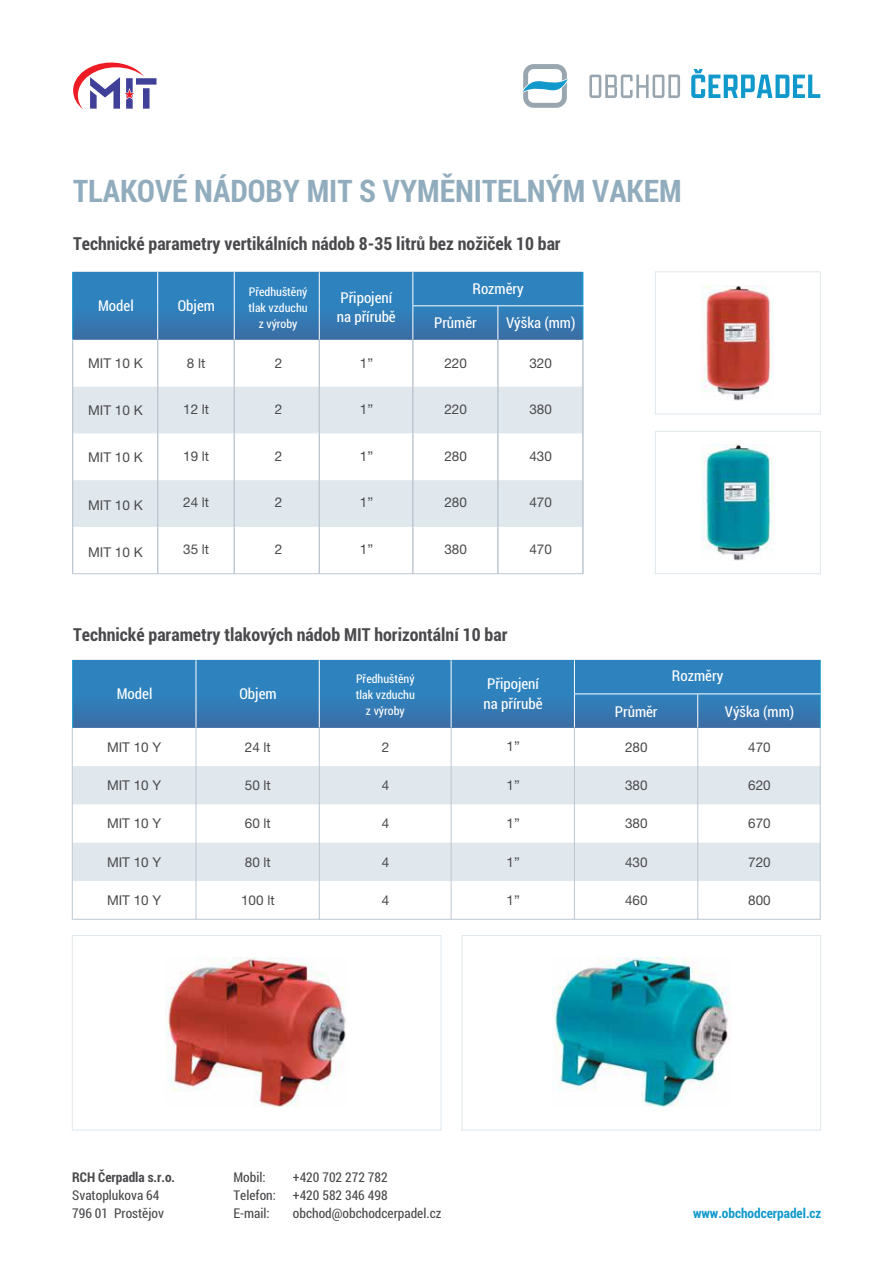
<style>
.page{position:relative;width:893px;height:1263px;background:#fff}
.page>*{position:absolute;margin:0;border:0;box-sizing:border-box;transform-origin:0 0}
.t1{font:700 31.05px "Roboto Condensed";color:#91adbd}
.t2{font:700 18px "Roboto Condensed";color:#4a4a4d}
.t3{font:15px/19.8px "Roboto Condensed";color:#fff}
.t4{font:13.5px "Helvetica Neue LT Pro";color:#4a4a4d}
.t5{font:13.5px/17.9px "Roboto Condensed";color:#4a4a4d}
.t6{font:700 13.5px "Roboto Condensed";color:#1299cc}
.t7{font:700 13.5px "Roboto Condensed";color:#4a4a4d}
.t8{font:12px/15.9px "Roboto Condensed";color:#fff;text-align:center}
</style>
<div class="page">
<svg style="left:73px;top:63px;width:83px;height:46px"></svg>
<svg style="left:73px;top:272px;width:510px;height:68px;background:#327eb8"></svg>
<svg style="left:73px;top:387px;width:510px;height:140px;fill:#e0e8ed"></svg>
<hr style="left:583px;top:272px;width:1px;height:33px;background:#1299cc">
<hr style="left:497px;top:306px;width:1px;height:33px;background:#fff">
<hr style="left:583px;top:306px;width:1px;height:33px;background:#1299cc">
<hr style="left:72px;top:573px;width:162px;height:1px;background:#bdc7d1">
<hr style="left:498px;top:573px;width:85px;height:1px;background:#bdc7d1">
<hr style="left:413px;top:573px;width:85px;height:1px;background:#bdc7d1">
<hr style="left:319px;top:573px;width:94px;height:1px;background:#bdc7d1">
<hr style="left:234px;top:573px;width:85px;height:1px;background:#bdc7d1">
<hr style="left:72px;top:272px;width:1px;height:34px;background:#1299cc">
<hr style="left:72px;top:306px;width:1px;height:33px;background:#1299cc">
<hr style="left:412px;top:305px;width:171px;height:1px;background:#fff">
<hr style="left:157px;top:272px;width:1px;height:34px;background:#fff">
<hr style="left:157px;top:306px;width:1px;height:33px;background:#fff">
<hr style="left:234px;top:272px;width:1px;height:34px;background:#fff">
<hr style="left:234px;top:306px;width:1px;height:33px;background:#fff">
<hr style="left:319px;top:272px;width:1px;height:34px;background:#fff">
<hr style="left:412px;top:272px;width:1px;height:33px;background:#fff">
<hr style="left:319px;top:306px;width:1px;height:33px;background:#fff">
<hr style="left:412px;top:306px;width:1px;height:33px;background:#fff">
<svg style="left:73px;top:766px;width:747px;height:115px;fill:#e0e8ed"></svg>
<hr style="left:72px;top:919px;width:124px;height:1px;background:#bdc7d1">
<hr style="left:698px;top:919px;width:123px;height:1px;background:#bdc7d1">
<hr style="left:574px;top:919px;width:124px;height:1px;background:#bdc7d1">
<hr style="left:451px;top:919px;width:123px;height:1px;background:#bdc7d1">
<hr style="left:319px;top:919px;width:132px;height:1px;background:#bdc7d1">
<hr style="left:196px;top:919px;width:123px;height:1px;background:#bdc7d1">
<img style="left:702px;top:286px;width:70px;height:114px">
<div style="left:655px;top:271px;width:166px;height:143px;border:1px solid #e0e8ed"></div>
<img style="left:701px;top:445px;width:72px;height:115px">
<div style="left:655px;top:431px;width:166px;height:143px;border:1px solid #e0e8ed"></div>
<img style="left:166px;top:958px;width:181px;height:149px">
<img style="left:552px;top:958px;width:178px;height:149px">
<div style="left:72px;top:935px;width:369px;height:195px;border:1px solid #e0e8ed"></div>
<div style="left:462px;top:935px;width:359px;height:195px;border:1px solid #e0e8ed"></div>
<hr style="left:412px;top:527px;width:1px;height:46px;background:#bdc7d1">
<hr style="left:412px;top:480px;width:1px;height:47px;background:#bdc7d1">
<hr style="left:412px;top:434px;width:1px;height:46px;background:#bdc7d1">
<hr style="left:412px;top:387px;width:1px;height:46px;background:#bdc7d1">
<hr style="left:412px;top:340px;width:1px;height:46px;background:#bdc7d1">
<hr style="left:497px;top:527px;width:1px;height:46px;background:#bdc7d1">
<hr style="left:497px;top:480px;width:1px;height:47px;background:#bdc7d1">
<hr style="left:497px;top:434px;width:1px;height:46px;background:#bdc7d1">
<hr style="left:497px;top:387px;width:1px;height:46px;background:#bdc7d1">
<hr style="left:497px;top:340px;width:1px;height:46px;background:#bdc7d1">
<svg style="left:73px;top:660px;width:747px;height:68px;background:#327db8"></svg>
<hr style="left:697px;top:694px;width:1px;height:33px;background:#fff">
<hr style="left:820px;top:660px;width:1px;height:68px;background:#1299cc">
<hr style="left:72px;top:660px;width:1px;height:68px;background:#1299cc">
<hr style="left:574px;top:693px;width:247px;height:1px;background:#fff">
<hr style="left:196px;top:660px;width:1px;height:34px;background:#fff">
<hr style="left:196px;top:694px;width:1px;height:33px;background:#fff">
<hr style="left:319px;top:660px;width:1px;height:34px;background:#fff">
<hr style="left:319px;top:694px;width:1px;height:33px;background:#fff">
<hr style="left:451px;top:660px;width:1px;height:34px;background:#fff">
<hr style="left:574px;top:660px;width:1px;height:33px;background:#fff">
<hr style="left:451px;top:694px;width:1px;height:33px;background:#fff">
<hr style="left:574px;top:694px;width:1px;height:33px;background:#fff">
<hr style="left:72px;top:339px;width:1px;height:235px;background:#bdc7d1">
<hr style="left:157px;top:339px;width:1px;height:235px;background:#bdc7d1">
<hr style="left:234px;top:339px;width:1px;height:235px;background:#bdc7d1">
<hr style="left:319px;top:339px;width:1px;height:235px;background:#bdc7d1">
<hr style="left:413px;top:339px;width:1px;height:235px;background:#bdc7d1">
<hr style="left:498px;top:339px;width:1px;height:235px;background:#bdc7d1">
<hr style="left:583px;top:339px;width:1px;height:235px;background:#bdc7d1">
<hr style="left:72px;top:728px;width:1px;height:191px;background:#bdc7d1">
<hr style="left:196px;top:728px;width:1px;height:191px;background:#bdc7d1">
<hr style="left:319px;top:728px;width:1px;height:191px;background:#bdc7d1">
<hr style="left:451px;top:728px;width:1px;height:191px;background:#bdc7d1">
<hr style="left:574px;top:728px;width:1px;height:191px;background:#bdc7d1">
<hr style="left:697px;top:728px;width:1px;height:191px;background:#bdc7d1">
<hr style="left:820px;top:728px;width:1px;height:191px;background:#bdc7d1">
<svg style="left:589px;top:75px;width:91px;height:23px"></svg>
<svg style="left:691px;top:69px;width:129px;height:29px"></svg>
<svg style="left:523px;top:64px;width:45px;height:44px"></svg>
<h1 class="t1" style="left:73px;top:170px;width:610px">TLAKOVÉ NÁDOBY MIT S VYMĚNITELNÝM VAKEM</h1>
<h2 class="t2" style="left:73px;top:231px;width:489px">Technické parametry vertikálních nádob 8-35 litrů bez nožiček 10 bar</h2>
<p class="t8" style="left:249px;top:284px;width:61px">Předhuštěný tlak vzduchu z výroby</p>
<p class="t3" style="left:98px;top:296px;width:37px">Model</p>
<p class="t3" style="left:337px;top:287px;width:60px">Připojení na přírubě</p>
<p class="t3" style="left:178px;top:296px;width:39px">Objem</p>
<p class="t3" style="left:472px;top:279px;width:53px">Rozměry</p>
<p class="t3" style="left:434px;top:313px;width:44px">Průměr</p>
<p class="t3" style="left:506px;top:313px;width:71px">Výška (mm)</p>
<p class="t4" style="left:88px;top:358px;width:56px">MIT 10 K</p>
<p class="t4" style="left:187px;top:358px;width:20px">8 lt</p>
<p class="t4" style="left:275px;top:358px;width:9px">2</p>
<p class="t4" style="left:444px;top:358px;width:24px">220</p>
<p class="t4" style="left:529px;top:358px;width:24px">320</p>
<p class="t4" style="left:360px;top:358px;width:15px">1”</p>
<p class="t4" style="left:360px;top:405px;width:15px">1”</p>
<p class="t4" style="left:360px;top:451px;width:15px">1”</p>
<p class="t4" style="left:360px;top:498px;width:15px">1”</p>
<p class="t4" style="left:360px;top:544px;width:15px">1”</p>
<p class="t4" style="left:183px;top:405px;width:28px">12 lt</p>
<p class="t4" style="left:183px;top:451px;width:28px">19 lt</p>
<p class="t4" style="left:183px;top:498px;width:28px">24 lt</p>
<p class="t4" style="left:444px;top:405px;width:24px">220</p>
<p class="t4" style="left:444px;top:451px;width:24px">280</p>
<p class="t4" style="left:444px;top:498px;width:24px">280</p>
<p class="t4" style="left:444px;top:544px;width:24px">380</p>
<p class="t4" style="left:529px;top:405px;width:24px">380</p>
<p class="t4" style="left:529px;top:451px;width:24px">430</p>
<p class="t4" style="left:529px;top:498px;width:24px">470</p>
<p class="t4" style="left:529px;top:544px;width:24px">470</p>
<p class="t4" style="left:275px;top:405px;width:9px">2</p>
<p class="t4" style="left:275px;top:451px;width:9px">2</p>
<p class="t4" style="left:275px;top:498px;width:9px">2</p>
<p class="t4" style="left:275px;top:544px;width:9px">2</p>
<p class="t4" style="left:88px;top:406px;width:56px">MIT 10 K</p>
<p class="t4" style="left:88px;top:453px;width:56px">MIT 10 K</p>
<p class="t4" style="left:88px;top:500px;width:56px">MIT 10 K</p>
<p class="t4" style="left:88px;top:547px;width:56px">MIT 10 K</p>
<p class="t4" style="left:183px;top:544px;width:28px">35 lt</p>
<h2 class="t2" style="left:73px;top:622px;width:436px">Technické parametry tlakových nádob MIT horizontální 10 bar</h2>
<p class="t3" style="left:117px;top:683px;width:37px">Model</p>
<p class="t3" style="left:239px;top:683px;width:39px">Objem</p>
<p class="t8" style="left:356px;top:670px;width:61px">Předhuštěný tlak vzduchu z výroby</p>
<p class="t3" style="left:484px;top:673px;width:60px">Připojení na přírubě</p>
<p class="t3" style="left:672px;top:665px;width:53px">Rozměry</p>
<p class="t3" style="left:615px;top:701px;width:44px">Průměr</p>
<p class="t3" style="left:725px;top:701px;width:71px">Výška (mm)</p>
<p class="t4" style="left:107px;top:742px;width:56px">MIT 10 Y</p>
<p class="t4" style="left:107px;top:780px;width:56px">MIT 10 Y</p>
<p class="t4" style="left:107px;top:819px;width:56px">MIT 10 Y</p>
<p class="t4" style="left:107px;top:857px;width:56px">MIT 10 Y</p>
<p class="t4" style="left:107px;top:895px;width:56px">MIT 10 Y</p>
<p class="t4" style="left:507px;top:741px;width:15px">1”</p>
<p class="t4" style="left:507px;top:780px;width:15px">1”</p>
<p class="t4" style="left:507px;top:819px;width:15px">1”</p>
<p class="t4" style="left:507px;top:857px;width:15px">1”</p>
<p class="t4" style="left:507px;top:895px;width:15px">1”</p>
<p class="t4" style="left:245px;top:742px;width:28px">24 lt</p>
<p class="t4" style="left:382px;top:742px;width:9px">2</p>
<p class="t4" style="left:625px;top:742px;width:24px">280</p>
<p class="t4" style="left:748px;top:742px;width:24px">470</p>
<p class="t4" style="left:245px;top:780px;width:28px">50 lt</p>
<p class="t4" style="left:382px;top:780px;width:9px">4</p>
<p class="t4" style="left:625px;top:780px;width:24px">380</p>
<p class="t4" style="left:748px;top:780px;width:24px">620</p>
<p class="t4" style="left:245px;top:819px;width:28px">60 lt</p>
<p class="t4" style="left:382px;top:819px;width:9px">4</p>
<p class="t4" style="left:625px;top:819px;width:24px">380</p>
<p class="t4" style="left:748px;top:819px;width:24px">670</p>
<p class="t4" style="left:245px;top:857px;width:28px">80 lt</p>
<p class="t4" style="left:382px;top:857px;width:9px">4</p>
<p class="t4" style="left:625px;top:857px;width:24px">430</p>
<p class="t4" style="left:748px;top:857px;width:24px">720</p>
<p class="t4" style="left:241px;top:895px;width:35px">100 lt</p>
<p class="t4" style="left:382px;top:895px;width:9px">4</p>
<p class="t4" style="left:625px;top:895px;width:24px">460</p>
<p class="t4" style="left:748px;top:895px;width:24px">800</p>
<p class="t7" style="left:72px;top:1168px;width:104px">RCH Čerpadla s.r.o.</p>
<p class="t5" style="left:72px;top:1186px;width:93px">Svatoplukova 64<br>796 01 Prostějov</p>
<p class="t5" style="left:234px;top:1168px;width:44px">Mobil:<br>Telefon:<br>E-mail:</p>
<p class="t5" style="left:293px;top:1168px;width:150px">+420 702 272 782<br>+420 582 346 498 obchod@obchodcerpadel.cz</p>
<p class="t6" style="left:693px;top:1204px;width:130px">www.obchodcerpadel.cz</p>
</div>
